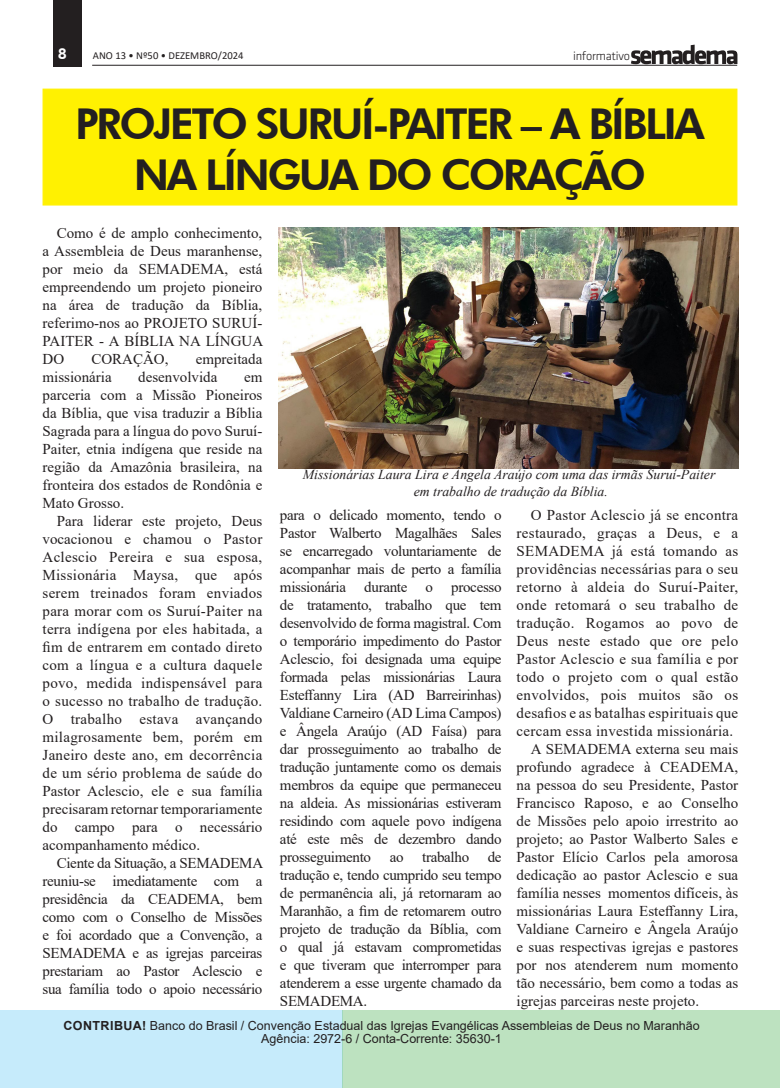
<style>
.page{position:relative;width:780px;height:1088px;background:#fff}
.page>*{position:absolute;margin:0;border:0;box-sizing:border-box;transform-origin:0 0}
.Normal_wrd_5{font:800 42.5px/51px "Futura BT";letter-spacing:-.06em;color:#231f20;text-align:center}
.t1{font:15px/18px "Times New Roman";color:#231f20;text-align:justify}
.t2{font:800 15px "Futura BT";color:#fff}
.t3{font:italic 13.75px "Times New Roman";color:#231f20}
.t4{font:12.5px "Arial";color:#231f20}
.t5{font:12.38px "Klavika Light OSF";letter-spacing:-.02em;color:#231f20}
.t6{font:10.62px "Calibri";color:#231f20}
.s1{font-weight:700}
</style>
<div class="page">
<div style="left:53px;top:0;width:29px;height:67px;background:#231f20"></div>
<svg style="left:631px;top:45px;width:106px;height:19px"></svg>
<hr style="left:92px;top:65px;width:645px;height:1px;background:#231f20">
<div style="left:43px;top:89px;width:694px;height:117px;background:#fff101;border:1px solid #fff101"></div>
<div style="left:0;top:1010px;width:342px;height:78px;background:#c6ebfb"></div>
<div style="left:342px;top:1010px;width:438px;height:78px;background:#bde2c0"></div>
<img style="left:278px;top:227px;width:460px;height:241px">
<p class="t2" style="left:58px;top:45px;width:11px">8</p>
<p class="t6" style="left:93px;top:48px;width:152px">ANO 13 • Nº50 • DEZEMBRO/2024</p>
<p class="t5" style="left:573px;top:49px;width:58px">informativo</p>
<p class="Normal_wrd_5" style="left:75px;top:98px;width:631px">PROJETO SURUÍ-PAITER – A BÍBLIA<br>NA LÍNGUA DO CORAÇÃO</p>
<p class="t1" style="left:43px;top:223px;width:222px;text-indent:14px">Como é de amplo conhecimento, a Assembleia de Deus maranhense, por meio da SEMADEMA, está empreendendo um projeto pioneiro na área de tradução da Bíblia, referimo-nos ao PROJETO SURUÍ-PAITER - A BÍBLIA NA LÍNGUA DO</p>
<p class="t1" style="left:91px;top:349px;width:79px">CORAÇÃO,</p>
<p class="t1" style="left:196px;top:349px;width:68px">empreitada</p>
<p class="t1" style="left:43px;top:367px;width:71px">missionária</p>
<p class="t1" style="left:138px;top:367px;width:81px">desenvolvida</p>
<p class="t1" style="left:43px;top:367px;width:221px;text-indent:201px">em parceria com a Missão Pioneiros da Bíblia, que visa traduzir a Bíblia Sagrada para a língua do povo Suruí-Paiter, etnia indígena que reside na região da Amazônia brasileira, na fronteira dos estados de Rondônia e Mato Grosso.</p>
<p class="t1" style="left:43px;top:511px;width:221px;text-indent:14px">Para liderar este projeto, Deus vocacionou e chamou o Pastor Aclescio Pereira e sua esposa, Missionária Maysa, que após serem treinados foram enviados para morar com os Suruí-Paiter na terra indígena por eles habitada, a fim de entrarem em contado direto com a língua e a cultura daquele povo, medida indispensável para o sucesso no trabalho de tradução.<br>O trabalho estava avançando milagrosamente bem, porém em Janeiro deste ano, em decorrência de um sério problema de saúde do Pastor Aclescio, ele e sua família precisaram retornar temporariamente do campo para o necessário acompanhamento médico.</p>
<p class="t1" style="left:43px;top:853px;width:222px;text-indent:14px">Ciente da Situação, a SEMADEMA reuniu-se imediatamente com a presidência da CEADEMA, bem como com o Conselho de Missões e foi acordado que a Convenção, a SEMADEMA e as igrejas parceiras prestariam ao Pastor Aclescio e sua família todo o apoio necessário</p>
<p class="t3" style="left:303px;top:465px;width:414px">Missionárias Laura Lira e Ângela Araújo com uma das irmãs Suruí-Paiter</p>
<p class="t3" style="left:414px;top:482px;width:196px">em trabalho de tradução da Bíblia.</p>
<p class="t1" style="left:280px;top:506px;width:223px">para o delicado momento, tendo o Pastor Walberto Magalhães Sales se encarregado voluntariamente de acompanhar mais de perto a família missionária durante o processo de tratamento, trabalho que tem desenvolvido de forma magistral. Com o temporário impedimento do Pastor Aclescio, foi designada uma equipe formada pelas missionárias Laura Esteffanny Lira (AD Barreirinhas)<br>Valdiane Carneiro (AD Lima Campos) e Ângela Araújo (AD Faísa) para dar prosseguimento ao trabalho de tradução juntamente como os demais membros da equipe que permaneceu na aldeia. As missionárias estiveram residindo com aquele povo indígena até este mês de dezembro dando prosseguimento ao trabalho de tradução e, tendo cumprido seu tempo de permanência ali, já retornaram ao Maranhão, a fim de retomarem outro projeto de tradução da Bíblia, com o qual já estavam comprometidas e que tiveram que interromper para atenderem a esse urgente chamado da SEMADEMA.</p>
<p class="t1" style="left:516px;top:506px;width:223px;text-indent:14px">O Pastor Aclescio já se encontra restaurado, graças a Deus, e a SEMADEMA já está tomando as providências necessárias para o seu retorno à aldeia do Suruí-Paiter, onde retomará o seu trabalho de tradução. Rogamos ao povo de Deus neste estado que ore pelo Pastor Aclescio e sua família e por todo o projeto com o qual estão envolvidos, pois muitos são os desafios e as batalhas espirituais que cercam essa investida missionária.</p>
<p class="t1" style="left:516px;top:740px;width:223px;text-indent:14px">A SEMADEMA externa seu mais profundo agradece à CEADEMA, na pessoa do seu Presidente, Pastor Francisco Raposo, e ao Conselho de Missões pelo apoio irrestrito ao projeto; ao Pastor Walberto Sales e Pastor Elício Carlos pela amorosa dedicação ao pastor Aclescio e sua família nesses momentos difíceis, às missionárias Laura Esteffanny Lira, Valdiane Carneiro e Ângela Araújo e suas respectivas igrejas e pastores por nos atenderem num momento tão necessário, bem como a todas as igrejas parceiras neste projeto.</p>
<p class="t4" style="left:63px;top:1017px;width:637px"><span class="s1">CONTRIBUA!</span> Banco do Brasil / Convenção Estadual das Igrejas Evangélicas Assembleias de Deus no Maranhão</p>
<p class="t4" style="left:261px;top:1030px;width:242px">Agência: 2972-6 / Conta-Corrente: 35630-1</p>
</div>
